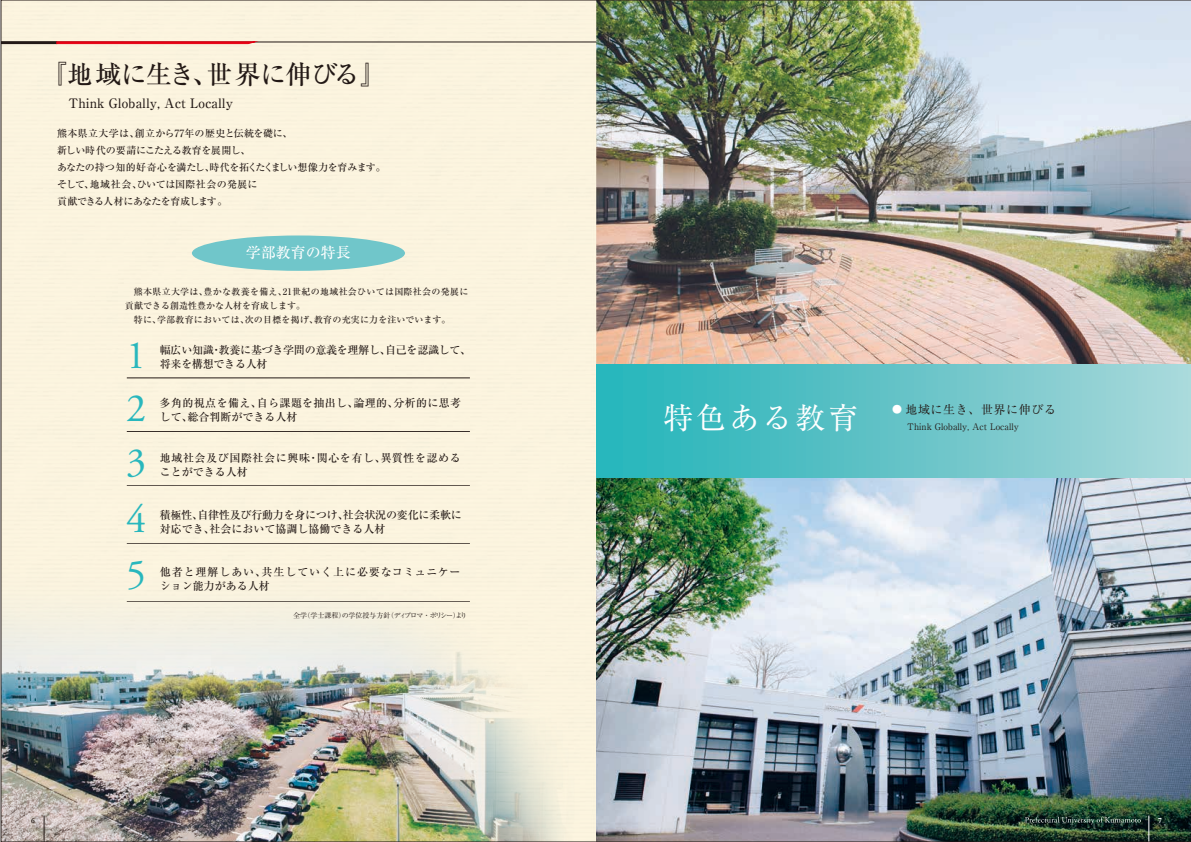
<style>
.page{position:relative;width:1191px;height:842px;background:#fff}
.page>*{position:absolute;margin:0;border:0;box-sizing:border-box;transform-origin:0 0}
.t1{font:40.1px "Adobe Garamond Pro";color:#28b7bd}
.t2{font:30px "Ryumin Pro";letter-spacing:.1em;color:#fff}
.t3{font:500 26px "Ryumin Pro";letter-spacing:-.025em;color:#231916}
.t4{font:500 15px "Ryumin Pro";color:#fff}
.t5{font:500 13px "Ryumin Pro";color:#231916}
.t6{font:12px "Ryumin Pro";letter-spacing:.05em;color:#231916}
.t7{font:500 11px/14px "Ryumin Pro";letter-spacing:-.02em;color:#231916}
.t8{font:500 11px/14px "Ryumin Pro";letter-spacing:.035em;color:#231916}
.t9{font:500 11px/14px "Ryumin Pro";letter-spacing:-.025em;color:#231916}
.t10{font:500 11px/14px "Ryumin Pro";letter-spacing:.085em;color:#231916}
.t11{font:500 11px/14px "Ryumin Pro";letter-spacing:.055em;color:#231916}
.t12{font:500 10px/17px "Ryumin Pro";letter-spacing:-.04em;color:#231916}
.t13{font:500 9px "Ryumin Pro";letter-spacing:.025em;color:#231916}
.t14{font:9px "Ryumin Pro";color:#231916}
.t15{font:500 9px "Ryumin Pro";color:#231916}
.t16{font:700 8px "Garamond";color:#231916}
.t17{font:700 8px "Garamond";color:#fff}
.t18{font:7px "Ryumin Pro";letter-spacing:-.02em;color:#231916}
.s1{font-size:10px;color:#fff}
</style>
<div class="page">
<svg style="left:1px;top:0;width:594px;height:842px;background:#e6e2d0"></svg>
<img style="left:595px;top:0;width:596px;height:842px">
<h3 class="t3" style="left:41px;top:54px;width:347px">『地域に生き、世界に伸びる』</h3>
<h3 class="t5" style="left:68px;top:93px;width:166px">Think Globally, Act Locally</h3>
<p class="t12" style="left:57px;top:124px;width:330px">熊本県立大学は、創立から77年の歴史と伝統を礎に、<br>新しい時代の要請にこたえる教育を展開し、<br>あなたの持つ知的好奇心を満たし、時代を拓くたくましい想像力を育みます。そして、地域社会、ひいては国際社会の発展に<br>貢献できる人材にあなたを育成します。</p>
<h3 class="t4" style="left:246px;top:241px;width:106px">学部教育の特長</h3>
<p class="t13" style="left:134px;top:285px;width:336px">熊本県立大学は、豊かな教養を備え、21世紀の地域社会ひいては国際社会の発展に</p>
<p class="t15" style="left:125px;top:299px;width:182px">貢献できる創造性豊かな人材を育成します。</p>
<p class="t13" style="left:134px;top:313px;width:318px">特に、学部教育においては、次の目標を掲げ、教育の充実に力を注いでいます。</p>
<h1 class="t1" style="left:126px;top:331px;width:22px">1</h1>
<p class="t9" style="left:160px;top:342px;width:313px">幅広い知識・教養に基づき学問の意義を理解し、自己を認識して、将来を構想できる人材</p>
<h1 class="t1" style="left:126px;top:384px;width:22px">2</h1>
<p class="t8" style="left:160px;top:395px;width:303px">多角的視点を備え、自ら課題を抽出し、論理的、分析的に思考して、総合判断ができる人材</p>
<h1 class="t1" style="left:126px;top:439px;width:22px">3</h1>
<p class="t11" style="left:160px;top:450px;width:302px">地域社会及び国際社会に興味・関心を有し、異質性を認めることができる人材</p>
<h1 class="t1" style="left:126px;top:496px;width:22px">4</h1>
<p class="t7" style="left:160px;top:507px;width:303px">積極性、自律性及び行動力を身につけ、社会状況の変化に柔軟に対応でき、社会において協調し協働できる人材</p>
<h1 class="t1" style="left:126px;top:550px;width:22px">5</h1>
<p class="t10" style="left:160px;top:564px;width:302px">他者と理解しあい、共生していく上に必要なコミュニケーション能力がある人材</p>
<p class="t18" style="left:293px;top:610px;width:175px">全学（学士課程）の学位授与方針（ディプロマ・ポリシー）より</p>
<h2 class="t2" style="left:663px;top:394px;width:196px">特色ある教育</h2>
<p class="t6" style="left:892px;top:400px;width:165px"><span class="s1">●</span> 地域に生き、世界に伸びる</p>
<p class="t14" style="left:907px;top:420px;width:113px">Think Globally, Act Locally</p>
<p class="t16" style="left:31px;top:815px;width:5px">6</p>
<p class="t17" style="left:1158px;top:815px;width:5px">7</p>
</div>
